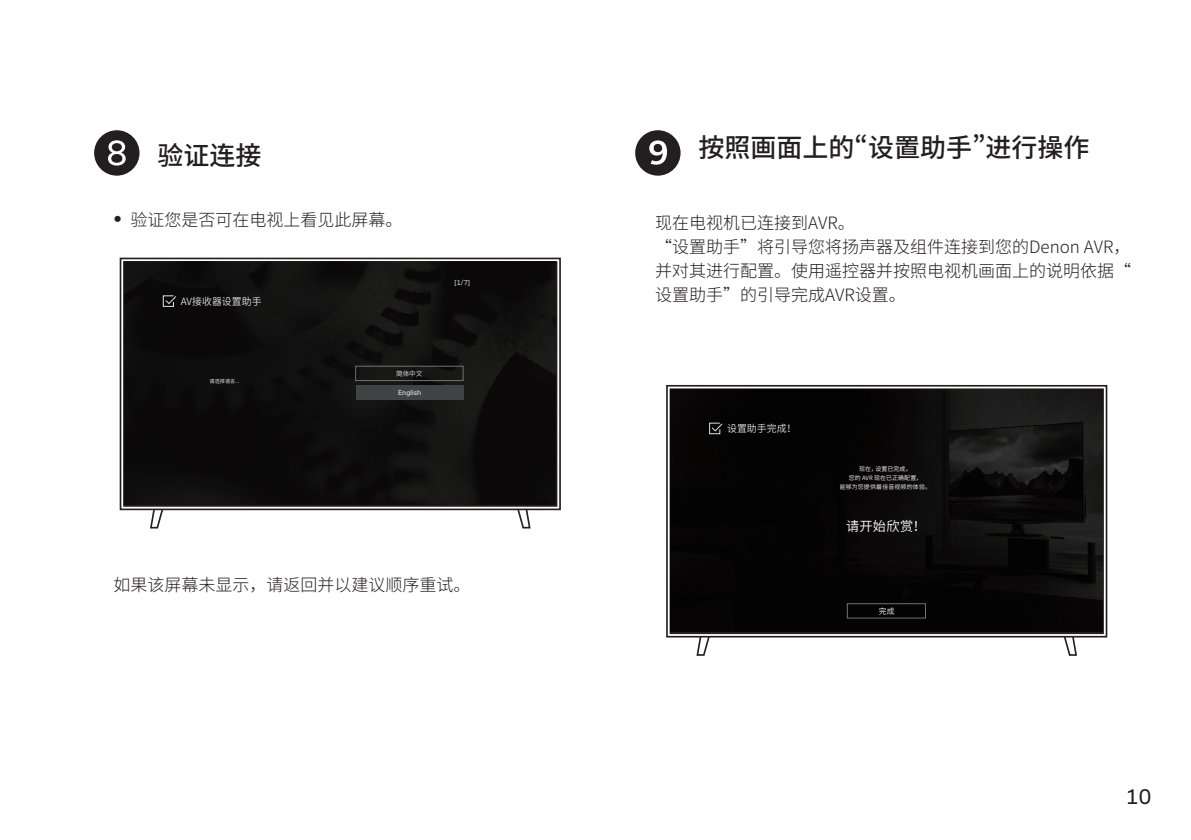
<style>
.page{position:relative;width:1191px;height:840px;background:#fff}
.page>*{position:absolute;margin:0;border:0;box-sizing:border-box;transform-origin:0 0}
.t1{font:500 26px "Noto Sans CJ Ksc";color:#231f20}
.t2{font:20px "Usual";color:#231f20}
.t3{font:300 17px/24px "Noto Sans CJ Ksc";color:#231f20}
.t4{font:600 13.2px "Noto Sans CJ Ksc";letter-spacing:.02em;color:#fff}
.t5{font:600 9.8px "Noto Sans CJ Ksc";color:#e1e1e1}
.t6{font:600 7.6px "Noto Sans CJ Ksc";color:#fff}
.t7{font:6.6px "Usual";color:#e8e9ea}
.t8{font:6.6px "Usual";color:#e1e1e1}
.t9{font:600 6.6px "Noto Sans CJ Ksc";color:#e8e9ea}
.t10{font:600 6px/8.8px "Noto Sans CJ Ksc";letter-spacing:.03em;color:#fff;text-align:center}
.t11{font:600 5px "Noto Sans CJ Ksc";letter-spacing:.04em;color:#fff}
.s1{font-family:"Univers LT Std"}
</style>
<div class="page">
<svg style="left:149px;top:510px;width:16px;height:19px"></svg>
<svg style="left:516px;top:510px;width:15px;height:19px"></svg>
<div style="left:120px;top:257px;width:441px;height:253px;border:2px solid #231f20"></div>
<img style="left:124px;top:262px;width:431px;height:242px">
<div style="left:355px;top:366px;width:108px;height:14px;border:1px solid #717275"></div>
<div style="left:356px;top:385px;width:107px;height:14px;background:#414243"></div>
<svg style="left:163px;top:295px;width:14px;height:12px"></svg>
<div style="left:635px;top:130px;width:45px;height:45px;background:#231f20;border-radius:50%"></div>
<svg style="left:649px;top:140px;width:18px;height:24px"></svg>
<div style="left:94px;top:130px;width:45px;height:45px;background:#231f20;border-radius:50%"></div>
<svg style="left:108px;top:140px;width:18px;height:25px"></svg>
<svg style="left:695px;top:637px;width:16px;height:19px"></svg>
<svg style="left:1062px;top:637px;width:16px;height:19px"></svg>
<div style="left:666px;top:385px;width:441px;height:252px;border:2px solid #231f20"></div>
<img style="left:671px;top:389px;width:431px;height:242px">
<svg style="left:709px;top:422px;width:14px;height:12px"></svg>
<div style="left:847px;top:603px;width:78px;height:15px;border:1px solid #717275"></div>
<h1 class="t1" style="left:157px;top:140px;width:105px">验证连接</h1>
<p class="t3" style="left:113px;top:207px;width:290px"><span class="s1">•</span> 验证您是否可在电视上看见此屏幕。</p>
<p class="t5" style="left:181px;top:295px;width:82px">AV接收器设置助手</p>
<p class="t11" style="left:209px;top:378px;width:32px">请选择语言...</p>
<p class="t9" style="left:396px;top:369px;width:28px">简体中文</p>
<p class="t7" style="left:398px;top:389px;width:25px">English</p>
<p class="t8" style="left:454px;top:278px;width:17px">[1/7]</p>
<p class="t3" style="left:113px;top:573px;width:358px">如果该屏幕未显示，请返回并以建议顺序重试。</p>
<h1 class="t1" style="left:698px;top:133px;width:393px">按照画面上的“设置助手”进行操作</h1>
<p class="t3" style="left:655px;top:211px;width:477px">现在电视机已连接到AVR。<br>“设置助手”将引导您将扬声器及组件连接到您的Denon AVR，并对其进行配置。使用遥控器并按照电视机画面上的说明依据“设置助手”的引导完成AVR设置。</p>
<p class="t5" style="left:727px;top:422px;width:71px">设置助手完成！</p>
<p class="t10" style="left:839px;top:464px;width:93px">现在，设置已完成。<br>您的 AVR 现在已正确配置，<br>能够为您提供最佳音视频的体验。</p>
<p class="t4" style="left:846px;top:518px;width:82px">请开始欣赏！</p>
<p class="t6" style="left:879px;top:606px;width:17px">完成</p>
<p class="t2" style="left:1126px;top:784px;width:27px">10</p>
</div>
